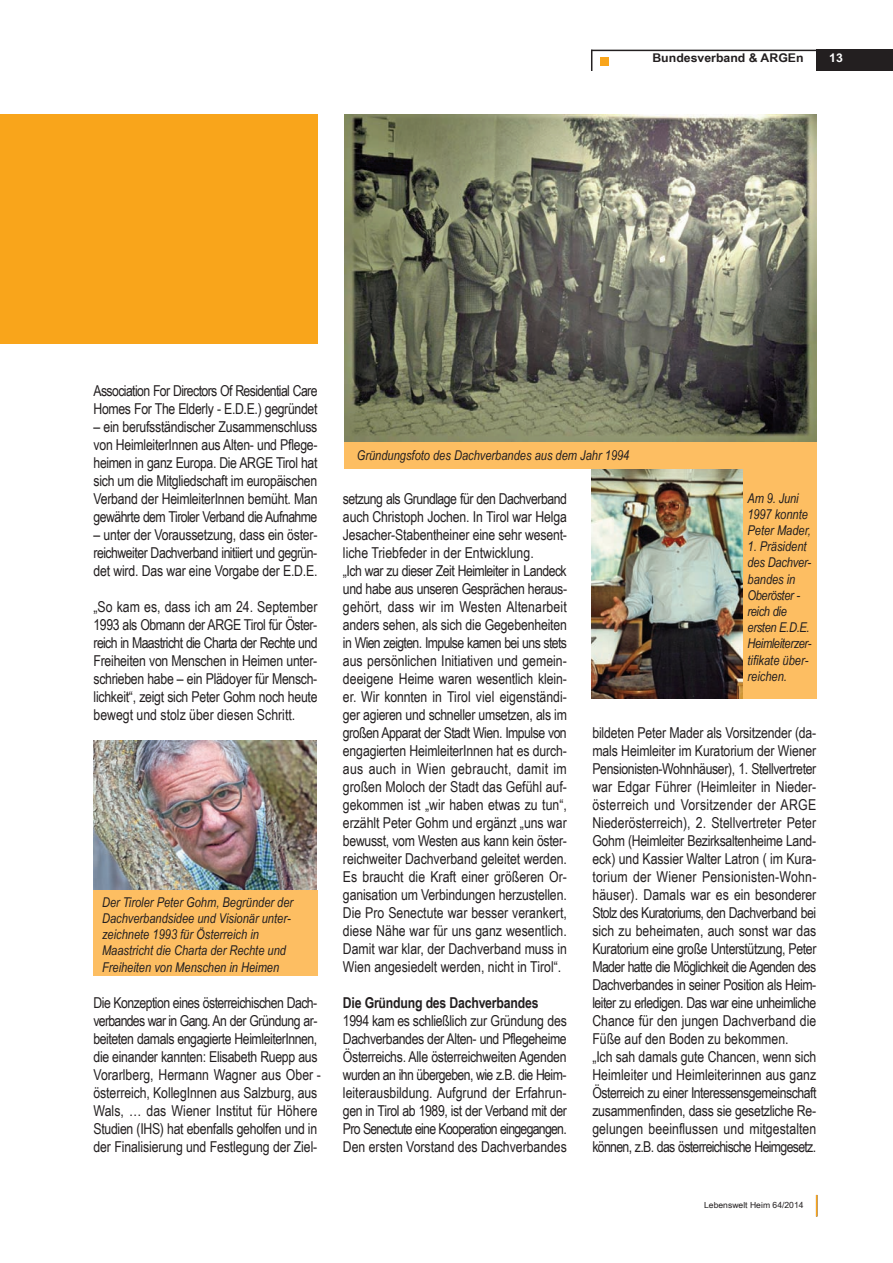
<style>
.page{position:relative;width:893px;height:1263px;background:#fff}
.page>*{position:absolute;margin:0;border:0;box-sizing:border-box;transform-origin:0 0}
.t1{font:15px/18px "Arial Narrow";letter-spacing:-.01em;color:#231f20;text-align:justify}
.t2{font:15px/18px "Arial Narrow";letter-spacing:-.04em;color:#231f20}
.t3{font:700 15px "Arial Narrow";letter-spacing:-.015em;color:#231f20}
.t4{font:italic 13.5px/16.2px "Arial Narrow";color:#231f20}
.t5{font:italic 13.5px/16.2px "Arial Narrow";letter-spacing:-.025em;color:#231f20}
.t6{font:700 12px "Arial Narrow";color:#231f20;scale:1.25 1}
.t7{font:700 12px "Arial Narrow";color:#fff;scale:1.25 1}
.t8{font:8.4px "Arial Narrow";color:#231f20;scale:1.25 1}
</style>
<div class="page">
<div style="left:816px;top:50px;width:77px;height:21px;background:#231f20"></div>
<hr style="left:591px;top:50px;width:256px;height:1px;background:#231f20">
<svg style="left:591px;top:51px;width:1px;height:20px"></svg>
<div style="left:600px;top:57px;width:9px;height:8px;background:#f9a51b"></div>
<svg style="left:816px;top:1195px;width:1px;height:21px"></svg>
<div style="left:0;top:115px;width:318px;height:229px;background:#f9a51b"></div>
<img style="left:591px;top:469px;width:152px;height:230px">
<div style="left:743px;top:469px;width:73px;height:230px;background:#fdbe62"></div>
<div style="left:344px;top:121px;width:472px;height:348px;background:#fdbe62"></div>
<img style="left:344px;top:115px;width:472px;height:327px">
<div style="left:94px;top:742px;width:224px;height:233px;background:#fdbe62"></div>
<img style="left:94px;top:741px;width:223px;height:149px">
<p class="t6" style="left:652px;top:51px;width:123px">Bundesverband &amp; ARGEn</p>
<p class="t7" style="left:829px;top:51px;width:12px">13</p>
<p class="t2" style="left:94px;top:382px;width:226px">Association For Directors Of Residential Care<br>Homes For The Elderly - E.D.E.) gegründet</p>
<p class="t1" style="left:94px;top:418px;width:226px">– ein berufsständischer Zusammenschluss von HeimleiterInnen aus Alten- und Pflege - heimen in ganz Europa. Die ARGE Tirol hat sich um die Mitgliedschaft im europäi schen Verband der HeimleiterInnen be müht. Man gewährte dem Tiroler Verband die Aufnahme</p>
<p class="t1" style="left:94px;top:526px;width:225px">– unter der Voraus setzung, dass ein öster&shy;reichweiter Dach ver band initiiert und gegrün&shy;det wird. Das war eine Vorgabe der E.D.E.</p>
<p class="t1" style="left:94px;top:598px;width:226px">„So kam es, dass ich am 24. September 1993 als Obmann der ARGE Tirol für Öster&shy;reich in Maastricht die Charta der Rechte und Freiheiten von Menschen in Heimen unter&shy;schrieben habe – ein Plädoyer für Mensch - lichkeit“, zeigt sich Peter Gohm noch heute bewegt und stolz über die sen Schritt.</p>
<p class="t4" style="left:102px;top:894px;width:193px">Der Tiroler Peter Gohm, Begründer der Dachver bands idee und Visionär unter&shy;zeichnete 1993 für Österreich in Maastricht die Charta der Rechte und Freiheiten von Menschen in Heimen</p>
<p class="t1" style="left:93px;top:994px;width:229px;text-align:left">Die Konzeption eines österreichischen Dach - verbandes war in Gang. An der Gründung ar - beiteten damals engagierte Heim leiterInnen, die einander kannten: Elisabeth Ruepp aus Vorarlberg, Hermann Wagner aus Ober - österreich, KollegInnen aus Salzburg, aus Wals, … das Wiener Institut für Höhere Studien (IHS) hat ebenfalls geholfen und in der Fina l isierung und Festlegung der Ziel -</p>
<p class="t4" style="left:357px;top:447px;width:274px">Gründungsfoto des Dachverbandes aus dem Jahr 1994</p>
<p class="t1" style="left:343px;top:490px;width:226px;text-align:left">setzung als Grundlage für den Dachverband auch Christoph Jochen. In Tirol war Helga Jesa cher-Stabentheiner eine sehr wesent - liche Triebfeder in der Entwicklung.<br>„Ich war zu dieser Zeit Heimleiter in Landeck und habe aus unseren Gesprächen heraus&shy;gehört, dass wir im Westen Altenarbeit an ders sehen, als sich die Gegebenheiten in Wien zeigten. Impulse kamen bei uns stets aus persönlichen Initiativen und gemein&shy;deeigene Heime waren wesentlich klein&shy;er. Wir konnten in Tirol viel eigenständi&shy;ger agieren und schneller umsetzen, als im großen Apparat der Stadt Wien. Impulse von engagierten HeimleiterInnen hat es durch - aus auch in Wien gebraucht, damit im großen Moloch der Stadt das Gefühl auf - gekommen ist „wir haben etwas zu tun“, erzählt Peter Gohm und ergänzt „uns war bewusst, vom Westen aus kann kein öster&shy;reichweiter Dachverband geleitet werden.<br>Es braucht die Kraft einer größeren Or - ganisation um Verbindungen herzustellen.<br>Die Pro Senec tute war besser verankert, diese Nähe war für uns ganz wesentlich.<br>Damit war klar, der Dach verband muss in Wien angesiedelt werden, nicht in Tirol“.</p>
<p class="t3" style="left:343px;top:994px;width:197px">Die Gründung des Dachverbandes</p>
<p class="t1" style="left:343px;top:1012px;width:226px">1994 kam es schließ lich zur Gründung des Dachverbandes der Alten- und Pflegeheime Österreichs. Alle österreichweiten Agenden wurden an ihn übergeben, wie z.B. die Heim - leiter ausbildung. Aufgrund der Erfahrun - gen in Tirol ab 1989, ist der Ver band mit der Pro Senectute eine Kooperation eingegangen.<br>Den ersten Vorstand des Dachverbandes</p>
<p class="t4" style="left:747px;top:490px;width:65px">Am 9. Juni<br>1997 konnte<br>Peter Mader,</p>
<p class="t5" style="left:747px;top:538px;width:66px">1. Präsi dent des Dach ver - bandes in<br>Ober öster - reich die ersten E.D.E.<br>Heimleiter zer - t ifi kate über&shy;reichen.</p>
<p class="t1" style="left:592px;top:724px;width:226px;text-align:left">bil deten Peter Mader als Vorsitzender (da - mals Heimleiter im Kuratorium der Wiener Pensionisten-Wohnhäuser), 1. Stellvertreter war Edgar Führer (Heimleiter in Nieder - österreich und Vorsitzender der ARGE Nieder österreich), 2. Stellvertreter Peter Gohm (Heimleiter Bezirksaltenheime Land - eck) und Kassier Walter Latron ( im Kura - torium der Wiener Pen sionisten-Wohn - häuser). Damals war es ein besonderer Stolz des Kuratoriums, den Dachverband bei sich zu beheimaten, auch sonst war das Kuratorium eine große Unter stützung, Peter Mader hatte die Mög lich keit die Agenden des Dachverbandes in seiner Position als Heim - leiter zu erledigen. Das war eine unheimliche Chance für den jungen Dachverband die Füße auf den Boden zu bekommen.<br>„Ich sah damals gute Chancen, wenn sich Heimleiter und Heimleiterinnen aus ganz Österreich zu einer Interessensgemeinschaft zusammenfinden, dass sie gesetzliche Re - gelungen beeinflussen und mitgestalten können, z.B. das österreichische Heimgesetz.</p>
<p class="t8" style="left:704px;top:1200px;width:81px">Lebenswelt Heim 64/2014</p>
</div>
